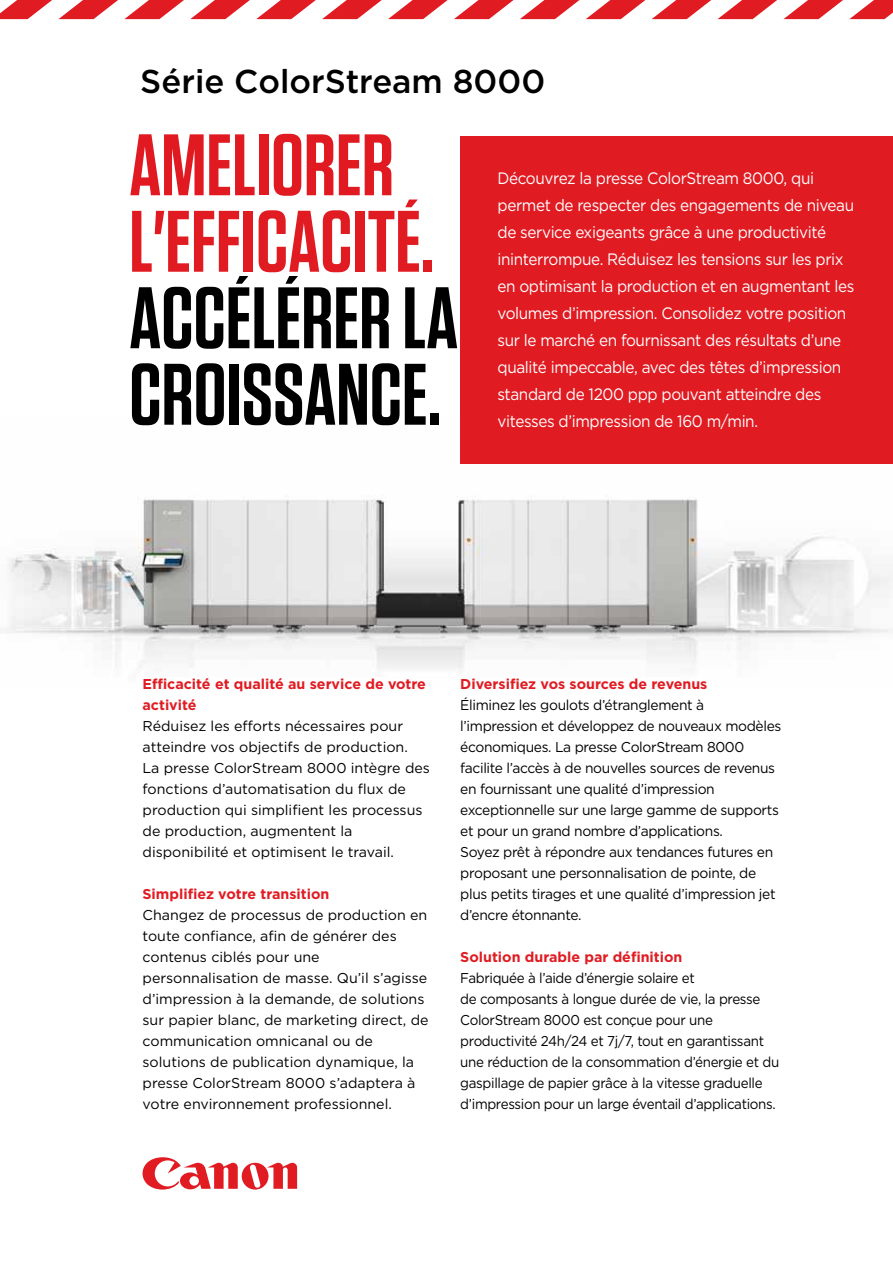
<style>
.page{position:relative;width:893px;height:1263px;background:#fff}
.page>*{position:absolute;margin:0;border:0;box-sizing:border-box;transform-origin:0 0}
.t1{font:600 87px/76.5px "Tungsten";color:#000}
.t2{font:500 33px "Gotham";color:#000}
.t3{font:16.5px/27px "Gotham";letter-spacing:-.025em;color:#fff;scale:.93 1}
.t4{font:14.25px/21px "Gotham";color:#000}
.t5{font:14.25px/21px "Gotham";letter-spacing:-.025em;color:#000}
.t6{font:14.25px/21px "Gotham";letter-spacing:-.025em;color:#000;scale:.94 1}
.t7{font:700 14.25px/21px "Gotham";color:#e11b22}
.s1{color:#e11a22}
.s2{color:#e11b22}
</style>
<div class="page">
<img style="left:0;top:498px;width:893px;height:172px">
<svg style="left:143px;top:1157px;width:154px;height:32px"></svg>
<div style="left:460px;top:136px;width:433px;height:328px;background:#e11b22"></div>
<svg style="left:849px;top:0;width:44px;height:19px"></svg>
<svg style="left:784px;top:0;width:59px;height:19px"></svg>
<svg style="left:718px;top:0;width:59px;height:19px"></svg>
<svg style="left:652px;top:0;width:59px;height:19px"></svg>
<svg style="left:586px;top:0;width:59px;height:19px"></svg>
<svg style="left:520px;top:0;width:59px;height:19px"></svg>
<svg style="left:454px;top:0;width:60px;height:19px"></svg>
<svg style="left:388px;top:0;width:60px;height:19px"></svg>
<svg style="left:322px;top:0;width:60px;height:19px"></svg>
<svg style="left:256px;top:0;width:60px;height:19px"></svg>
<svg style="left:190px;top:0;width:60px;height:19px"></svg>
<svg style="left:124px;top:0;width:60px;height:19px"></svg>
<svg style="left:58px;top:0;width:60px;height:19px"></svg>
<svg style="left:0;top:0;width:52px;height:19px"></svg>
<h2 class="t2" style="left:140px;top:60px;width:406px">Série ColorStream 8000</h2>
<h1 class="t1" style="left:129px;top:129px;width:330px"><span class="s1">AMELIORER<br>L'</span><span class="s2">EFFICACITÉ.<br></span>ACCÉLÉRERLA<br>CROISSANCE.</h1>
<p class="t3" style="left:497px;top:165px;width:385px">Découvrez la presse ColorStream 8000, qui permet de respecter des engagements de niveau de service exigeants grâce à une productivité ininterrompue. Réduisez les tensions sur les prix en optimisant la production et en augmentant les volumes d’impression. Consolidez votre position sur le marché en fournissant des résultats d’une qualité impeccable, avec des têtes d’impression standard de 1200 ppp pouvant atteindre des vitesses d’impression de 160 m/min.</p>
<p class="t7" style="left:143px;top:673px;width:285px">Efficacité et qualité au service de votre activité</p>
<p class="t4" style="left:143px;top:715px;width:289px">Réduisez les efforts nécessaires pour atteindre vos objectifs de production.<br>La presse ColorStream 8000 intègre des fonctions d’automatisation du flux de production qui simplifient les processus de production, augmentent la disponibilité et optimisent le travail.</p>
<p class="t7" style="left:143px;top:883px;width:188px">Simplifiez votre transition</p>
<p class="t4" style="left:143px;top:904px;width:288px">Changez de processus de production en toute confiance, afin de générer des contenus ciblés pour une personnalisation de masse. Qu’il s’agisse d’impression à la demande, de solutions sur papier blanc, de marketing direct, de communication omnicanal ou de solutions de publication dynamique, la presse ColorStream 8000 s’adaptera à votre environnement professionnel.</p>
<p class="t7" style="left:460px;top:673px;width:249px">Diversifiez vos sources de revenus</p>
<p class="t5" style="left:460px;top:694px;width:323px">Éliminez les goulots d’étranglement à l’impression et développez de nouveaux modèles économiques. La presse ColorStream 8000 facilite l’accès à de nouvelles sources de revenus en fournissant une qualité d’impression exceptionnelle sur une large gamme de supports et pour un grand nombre d’applications.<br>Soyez prêt à répondre aux tendances futures en proposant une personnalisation de pointe, de plus petits tirages et une qualité d’impression jet d’encre étonnante.</p>
<p class="t7" style="left:460px;top:946px;width:224px">Solution durable par définition</p>
<p class="t6" style="left:460px;top:967px;width:341px">Fabriquée à l’aide d’énergie solaire et<br>de composants à longue durée de vie, la presse ColorStream 8000 est conçue pour une productivité 24h/24 et 7j/7, tout en garantissant une réduction de la consommation d’énergie et du gaspillage de papier grâce à la vitesse graduelle d’impression pour un large éventail d’applications.</p>
</div>
